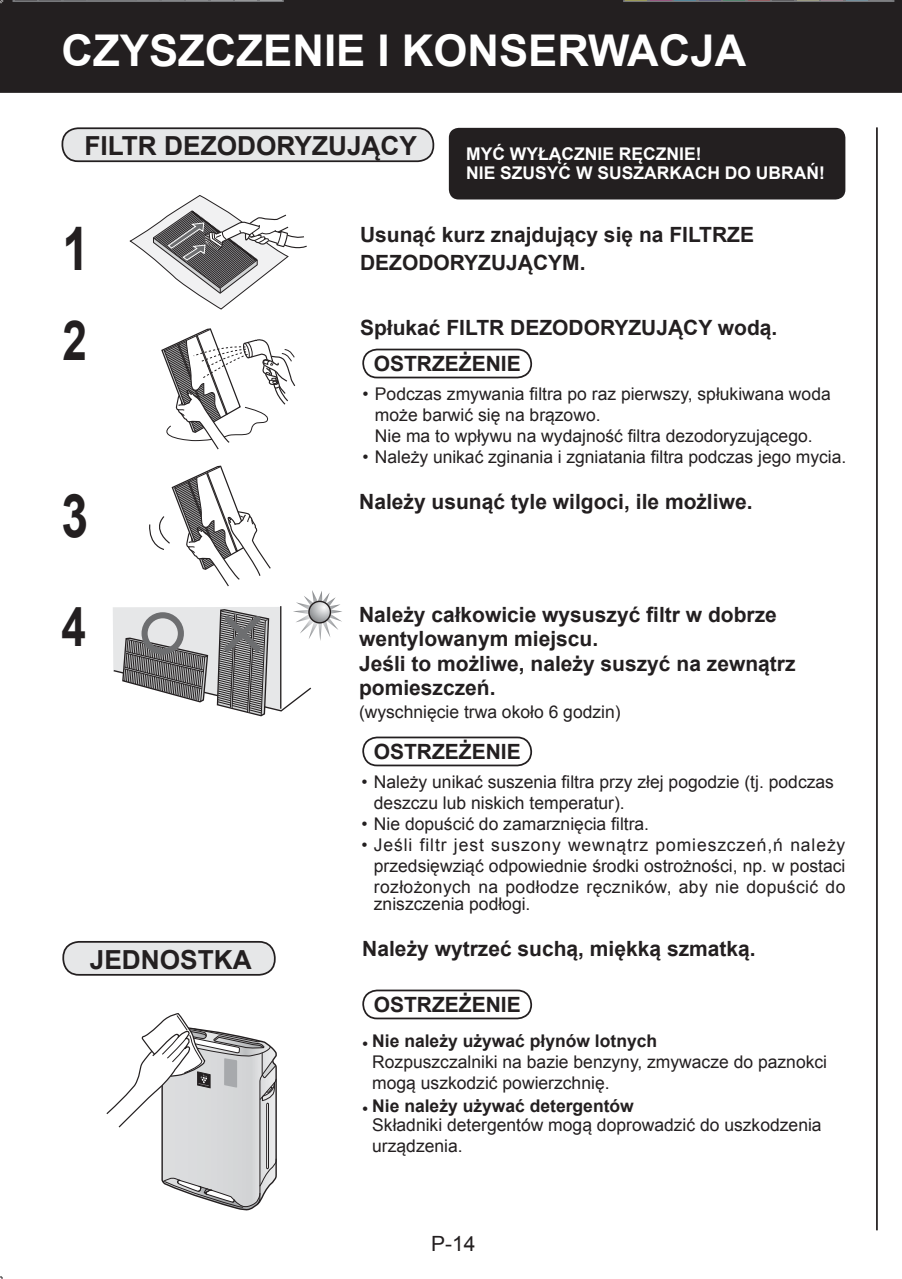
<style>
.page{position:relative;width:902px;height:1279px;background:#fff}
.page>*{position:absolute;margin:0;border:0;box-sizing:border-box;transform-origin:0 0}
.t1{font:700 60.2px "Arial";color:#231f20;scale:.8 1}
.t2{font:700 55.3px "Arial";color:#231f20;scale:.8 1}
.t3{font:700 43.75px "Arial";color:#fff}
.t4{font:700 26.25px "Arial";color:#231f20}
.t5{font:700 21px/24.5px "Arial";color:#231f20}
.t6{font:21px "Arial";color:#231f20}
.t7{font:17.5px/21px "Arial";color:#231f20}
.t8{font:700 17.5px/19.2px "Arial";color:#fff}
.s1{font-weight:700}
</style>
<div class="page">
<svg style="left:129px;top:195px;width:178px;height:115px"></svg>
<svg style="left:161px;top:328px;width:135px;height:122px"></svg>
<svg style="left:113px;top:465px;width:229px;height:252px"></svg>
<div style="left:142px;top:612px;width:42px;height:43px;border:6px solid #6d6e70;border-radius:50%"></div>
<svg style="left:106px;top:1014px;width:171px;height:197px"></svg>
<div style="left:0;top:0;width:902px;height:93px;background:#231f20"></div>
<hr style="left:876px;top:127px;width:2px;height:1103px;background:#231f20">
<div style="left:62px;top:128px;width:371px;height:33px;background:#e6e7e8;border-radius:16px"></div>
<div style="left:62px;top:127px;width:372px;height:35px;border:2px solid #231f20;border-radius:16px"></div>
<div style="left:63px;top:942px;width:212px;height:33px;background:#e6e7e8;border-radius:16px"></div>
<div style="left:62px;top:941px;width:214px;height:35px;border:2px solid #231f20;border-radius:16px"></div>
<div style="left:449px;top:128px;width:396px;height:71px;background:#231f20;border-radius:10px"></div>
<div style="left:362px;top:349px;width:170px;height:29px;border:2px solid #231f20;border-radius:14px"></div>
<div style="left:362px;top:737px;width:170px;height:29px;border:2px solid #231f20;border-radius:14px"></div>
<div style="left:362px;top:990px;width:170px;height:29px;border:2px solid #231f20;border-radius:14px"></div>
<svg style="left:13px;top:0;width:271px;height:2px"></svg>
<svg style="left:623px;top:0;width:271px;height:2px"></svg>
<p class="t3" style="left:62px;top:26px;width:599px">OBSŁUGA I KONSERWACJA</p>
<p class="t3" style="left:62px;top:26px;width:686px">CZYSZCZENIE I KONSERW CJA</p>
<p class="t4" style="left:84px;top:131px;width:334px">FILTR DEZODORYZUJĄCY</p>
<p class="t8" style="left:466px;top:144px;width:360px">MYĆ WYŁĄCZNIE RĘCZNIE!<br>NIE SZUSYĆ W SUSZARKACH DO UBRAŃ!</p>
<p class="t1" style="left:62px;top:216px;width:35px">1</p>
<p class="t5" style="left:360px;top:221px;width:396px;line-height:28px">Usunąć kurz znajdujący się na FILTRZE<br>DEZODORYZUJĄCYM.</p>
<p class="t2" style="left:62px;top:310px;width:32px">2</p>
<p class="t5" style="left:360px;top:316px;width:419px">Spłukać FILTR DEZODORYZUJĄCY wodą.</p>
<p class="t7" style="left:375px;top:383px;width:457px;text-indent:-12px">• Podczas zmywania filtra po raz pierwszy, spłukiwana woda może barwić się na brązowo.<br>Nie ma to wpływu na wydajność filtra dezodoryzującego.</p>
<p class="t7" style="left:363px;top:446px;width:485px">• Należy unikać zginania i zgniatania filtra podczas jego mycia.</p>
<p class="t1" style="left:62px;top:483px;width:35px">3</p>
<p class="t5" style="left:359px;top:489px;width:395px">Należy usunąć tyle wilgoci, ile możliwe.</p>
<p class="t5" style="left:374px;top:351px;width:149px">OSTRZEŻENIE</p>
<p class="t2" style="left:61px;top:596px;width:32px">4</p>
<p class="t5" style="left:359px;top:602px;width:438px">Należy całkowicie wysuszyć filtr w dobrze wentylowanym miejscu.<br>Jeśli to możliwe, należy suszyć na zewnątrz pomieszczeń.</p>
<p class="t7" style="left:359px;top:702px;width:263px">(wyschnięcie trwa około 6 godzin)</p>
<p class="t5" style="left:374px;top:739px;width:149px">OSTRZEŻENIE</p>
<p class="t4" style="left:90px;top:945px;width:163px">JEDNOSTKA</p>
<p class="t7" style="left:374px;top:771px;width:462px;text-indent:-12px">• Należy unikać suszenia filtra przy złej pogodzie (tj. podczas deszczu lub niskich temperatur).</p>
<p class="t7" style="left:361px;top:813px;width:289px">• Nie dopuścić do zamarznięcia filtra.</p>
<p class="t7" style="left:374px;top:834px;width:473px;text-align:justify;text-indent:-12px">• Jeśli filtr jest suszony wewnątrz pomieszczeń,ń należy przedsięwziąć odpowiednie środki ostrożności, np. w postaci rozłożonych na podłodze ręczników, aby nie dopuścić do</p>
<p class="t7" style="left:374px;top:894px;width:158px">zniszczenia podłogi.</p>
<p class="t5" style="left:362px;top:936px;width:395px">Należy wytrzeć suchą, miękką szmatką.</p>
<p class="t5" style="left:374px;top:992px;width:149px">OSTRZEŻENIE</p>
<p class="t7" style="left:372px;top:1030px;width:456px;text-indent:-10px">• <span class="s1">Nie należy używać płynów lotnych<br></span>Rozpuszczalniki na bazie benzyny, zmywacze do paznokci mogą uszkodzić powierzchnię.</p>
<p class="t7" style="left:372px;top:1096px;width:451px;line-height:19.2px;text-indent:-10px">• <span class="s1">Nie należy używać detergentów<br></span>Składniki detergentów mogą doprowadzić do uszkodzenia</p>
<p class="t7" style="left:372px;top:1135px;width:92px">urządzenia.</p>
<p class="t6" style="left:431px;top:1232px;width:46px">P-14</p>
</div>
